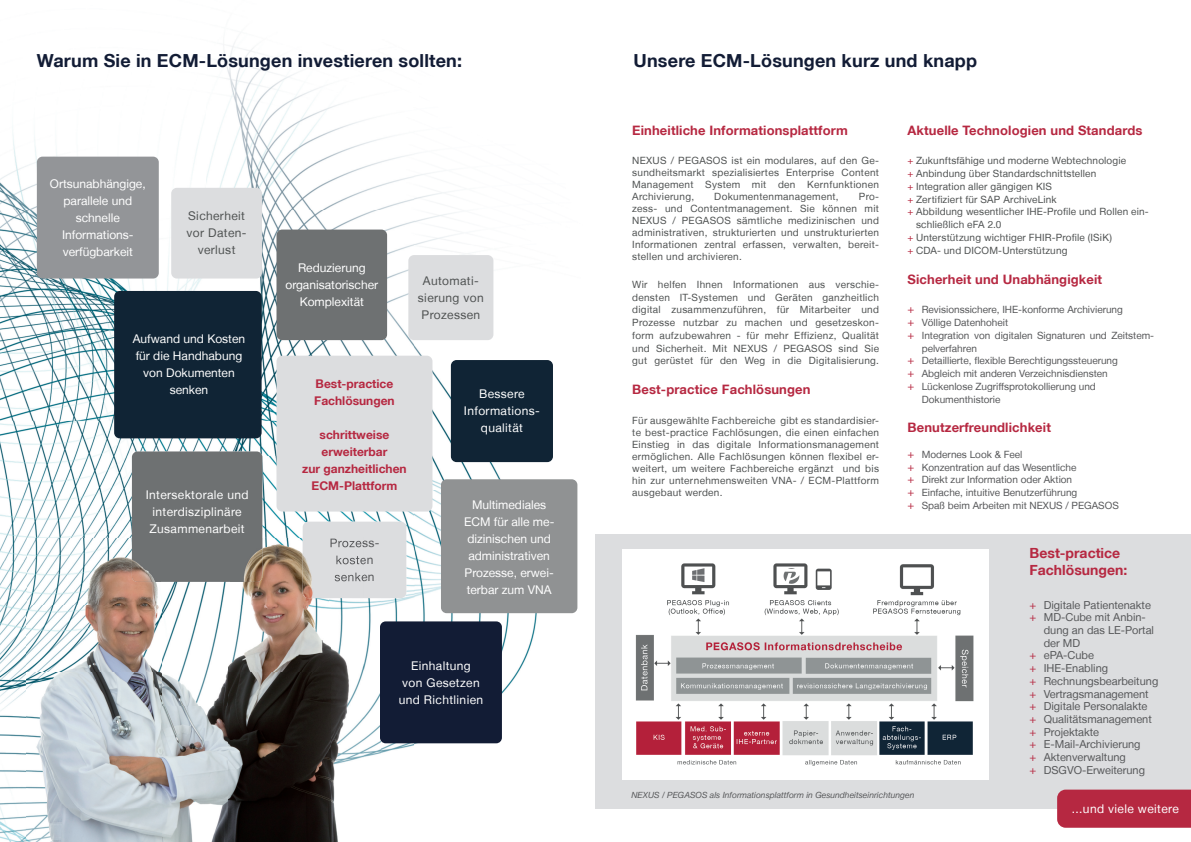
<style>
.page{position:relative;width:1191px;height:842px;background:#fff}
.page>*{position:absolute;margin:0;border:0;box-sizing:border-box;transform-origin:0 0}
.t1{font:700 18px "Helvetica Neue LT";letter-spacing:.01em;color:#121c35}
.t2{font:700 14px/16.8px "Helvetica Neue LT";color:#b62841}
.t3{font:700 13px "Helvetica Neue LT";letter-spacing:.01em;color:#b62841}
.t4{font:12px/17px "Helvetica Neue LT";color:#fff;text-align:center}
.t5{font:12px/17px "Helvetica Neue LT";letter-spacing:.03em;color:#fff;text-align:center}
.t6{font:700 12px/17px "Helvetica Neue LT";color:#b62841}
.t7{font:12px/17px "Helvetica Neue LT";letter-spacing:.03em;color:#4f5252;text-align:center}
.t8{font:11px "Helvetica Neue LT";color:#57585a}
.t9{font:10px/12px "Helvetica Neue LT";letter-spacing:.025em;color:#4f5252;text-align:justify}
.t10{font:10px/12.8px "Helvetica Neue LT";color:#57585a}
.t11{font:italic 8.5px "Helvetica Neue LT";color:#57585a}
.s1{color:#b5233b}
.s2{font-size:11.5px;color:#b62841}
</style>
<div class="page">
<img style="left:0;top:42px;width:414px;height:379px">
<img style="left:414px;top:172px;width:164px;height:573px">
<img style="left:0;top:421px;width:138px;height:140px">
<img style="left:138px;top:421px;width:138px;height:35px">
<img style="left:262px;top:456px;width:152px;height:70px">
<img style="left:262px;top:526px;width:41px;height:12px">
<img style="left:380px;top:526px;width:34px;height:228px">
<img style="left:0;top:561px;width:27px;height:281px">
<img style="left:330px;top:598px;width:50px;height:244px">
<div style="left:595px;top:534px;width:596px;height:275px;background:#dcdddf"></div>
<div style="left:622px;top:550px;width:366px;height:230px;background:#fff"></div>
<div style="left:37px;top:157px;width:122px;height:122px;background:#939598;border-radius:6px"></div>
<div style="left:171px;top:188px;width:91px;height:91px;background:#dcdddf;border-radius:6px"></div>
<div style="left:114px;top:291px;width:148px;height:147px;background:#102435;border-radius:6px"></div>
<div style="left:408px;top:255px;width:85px;height:85px;background:#dcdddf;border-radius:6px"></div>
<div style="left:451px;top:360px;width:102px;height:102px;background:#102435;border-radius:6px"></div>
<div style="left:380px;top:621px;width:122px;height:122px;background:#121c35;border-radius:6px"></div>
<div style="left:303px;top:522px;width:103px;height:76px;background:#dcdddf;border-radius:6px"></div>
<div style="left:132px;top:451px;width:130px;height:131px;background:#6e7172;border-radius:6px"></div>
<div style="left:276px;top:356px;width:156px;height:156px;background:#dcdddf;border-radius:6px"></div>
<img style="left:27px;top:538px;width:134px;height:304px">
<img style="left:229px;top:538px;width:101px;height:304px">
<img style="left:161px;top:582px;width:68px;height:260px">
<img style="left:303px;top:538px;width:61px;height:60px">
<img style="left:132px;top:538px;width:130px;height:44px">
<img style="left:330px;top:539px;width:34px;height:8px">
<img style="left:336px;top:556px;width:28px;height:8px">
<img style="left:335px;top:573px;width:29px;height:8px">
<div style="left:276px;top:230px;width:111px;height:110px;background:#6e7172;border-radius:6px"></div>
<img style="left:635px;top:563px;width:339px;height:203px">
<div style="left:441px;top:479px;width:136px;height:134px;background:#909293;border-radius:6px"></div>
<div style="left:1057px;top:790px;width:134px;height:38px;background:#b62841"></div>
<h1 class="t1" style="left:37px;top:49px;width:427px">Warum Sie in ECM-Lösungen investieren sollten:</h1>
<p class="t4" style="left:50px;top:175px;width:97px">Ortsunabhängige, parallele und schnelle<br>Informations&shy;verfügbarkeit</p>
<p class="t7" style="left:187px;top:208px;width:61px">Sicherheit vor Daten&shy;verlust</p>
<p class="t4" style="left:133px;top:330px;width:114px">Aufwand und Kosten für die Handhabung von Dokumenten senken</p>
<p class="t5" style="left:146px;top:486px;width:104px">Intersektorale und interdisziplinäre<br>Zusammenarbeit</p>
<p class="t4" style="left:285px;top:259px;width:94px">Reduzierung organisatorischer<br>Komplexität</p>
<p class="t7" style="left:418px;top:272px;width:67px">Automati&shy;sierung von<br>Prozessen</p>
<p class="t6" style="left:314px;top:375px;width:82px">Best-practice<br>Fachlösungen</p>
<p class="t6" style="left:302px;top:426px;width:106px;text-align:center">schrittweise erweiterbar<br>zur ganzheitlichen<br>ECM-Plattform</p>
<p class="t5" style="left:464px;top:385px;width:77px">Bessere<br>Informations&shy;qualität</p>
<p class="t4" style="left:464px;top:496px;width:92px">Multimediales<br>ECM für alle me&shy;dizinischen und administrativen<br>Prozesse, erwei&shy;terbar zum VNA</p>
<p class="t5" style="left:399px;top:657px;width:86px">Einhaltung<br>von Gesetzen und Richtlinien</p>
<h1 class="t1" style="left:633px;top:49px;width:345px">Unsere ECM-Lösungen kurz und knapp</h1>
<h3 class="t3" style="left:632px;top:122px;width:217px">Einheitliche Informationsplattform</h3>
<p class="t9" style="left:632px;top:155px;width:248px">NEXUS / PEGASOS ist ein modulares, auf den Ge&shy;sundheitsmarkt spezialisiertes Enterprise Content Management System mit den Kernfunktionen Archivierung,</p>
<p class="t9" style="left:632px;top:191px;width:248px;text-indent:227px">Pro&shy;zess- und Contentmanagement. Sie können mit NEXUS / PEGASOS sämtliche medizinischen und administrativen, strukturierten und unstrukturierten Informationen zentral erfassen, verwalten, bereit&shy;stellen und archivieren.</p>
<p class="t9" style="left:632px;top:278px;width:248px;line-height:12.8px">Wir helfen Ihnen Informationen aus verschie&shy;densten IT-Systemen und Geräten ganzheitlich digital zusammenzuführen, für Mitarbeiter und Prozesse nutzbar zu machen und gesetzeskon&shy;form aufzubewahren - für mehr Effizienz, Qualität und Sicherheit. Mit NEXUS / PEGASOS sind Sie gut gerüstet für den Weg in die Digitalisierung.</p>
<h3 class="t3" style="left:632px;top:381px;width:180px">Best-practice Fachlösungen</h3>
<p class="t9" style="left:632px;top:414px;width:248px">Für ausgewählte Fachbereiche gibt es standardisier&shy;te best-practice Fachlösungen, die einen einfachen Einstieg in das digitale Informationsmanagement ermöglichen. Alle Fachlösungen können flexibel er&shy;weitert, um weitere Fachbereiche ergänzt und bis hin zur unternehmensweiten VNA- / ECM-Plattform ausgebaut werden.</p>
<p class="t9" style="left:714px;top:191px;width:126px">Dokumentenmanagement,</p>
<h3 class="t3" style="left:907px;top:122px;width:236px">Aktuelle Technologien und Standards</h3>
<p class="t9" style="left:907px;top:155px;width:220px"><span class="s1">+</span> Zukunftsfähige und moderne Webtechnologie</p>
<p class="t9" style="left:907px;top:167px;width:190px"><span class="s1">+</span> Anbindung über Standardschnittstellen</p>
<p class="t9" style="left:907px;top:180px;width:146px"><span class="s1">+</span> Integration aller gängigen KIS</p>
<p class="t9" style="left:907px;top:193px;width:151px"><span class="s1">+</span> Zertifiziert für SAP ArchiveLink</p>
<p class="t9" style="left:907px;top:206px;width:243px"><span class="s1">+</span> Abbildung wesentlicher IHE-Profile und Rollen ein-</p>
<p class="t9" style="left:916px;top:219px;width:87px">schließlich eFA 2.0</p>
<p class="t9" style="left:907px;top:231px;width:206px"><span class="s1">+</span> Unterstützung wichtiger FHIR-Profile (ISiK)</p>
<p class="t9" style="left:907px;top:244px;width:161px"><span class="s1">+</span> CDA- und DICOM-Unterstützung</p>
<h3 class="t3" style="left:907px;top:271px;width:196px">Sicherheit und Unabhängigkeit</h3>
<p class="t10" style="left:907px;top:303px;width:217px"><span class="s2">+</span> Revisionssichere, IHE-konforme Archivierung</p>
<p class="t10" style="left:907px;top:316px;width:102px"><span class="s2">+</span> Völlige Datenhoheit</p>
<p class="t10" style="left:907px;top:329px;width:248px"><span class="s2">+</span> Integration von digitalen Signaturen und Zeitstem-</p>
<p class="t10" style="left:921px;top:341px;width:57px">pelverfahren</p>
<p class="t10" style="left:907px;top:354px;width:212px"><span class="s2">+</span> Detaillierte, flexible Berechtigungssteuerung</p>
<p class="t10" style="left:907px;top:367px;width:202px"><span class="s2">+</span> Abgleich mit anderen Verzeichnisdiensten</p>
<p class="t10" style="left:907px;top:380px;width:190px"><span class="s2">+</span> Lückenlose Zugriffsprotokollierung und</p>
<p class="t10" style="left:921px;top:392px;width:80px">Dokumenthistorie</p>
<h3 class="t3" style="left:907px;top:420px;width:145px">Benutzerfreundlichkeit</h3>
<p class="t10" style="left:907px;top:448px;width:213px"><span class="s2">+</span> Modernes Look &amp; Feel<br><span class="s2">+</span> Konzentration auf das Wesentliche<br><span class="s2">+</span> Direkt zur Information oder Aktion<br><span class="s2">+</span> Einfache, intuitive Benutzerführung<br><span class="s2">+</span> Spaß beim Arbeiten mit NEXUS / PEGASOS</p>
<h2 class="t2" style="left:1029px;top:544px;width:99px">Best-practice<br>Fachlösungen:</h2>
<p class="t8" style="left:1029px;top:598px;width:123px"><span class="s2">+</span> Digitale Patientenakte</p>
<p class="t8" style="left:1029px;top:611px;width:118px"><span class="s2">+</span> MD-Cube mit Anbin-</p>
<p class="t8" style="left:1043px;top:623px;width:112px">dung an das LE-Portal</p>
<p class="t8" style="left:1043px;top:636px;width:38px">der MD</p>
<p class="t8" style="left:1029px;top:649px;width:66px"><span class="s2">+</span> ePA-Cube</p>
<p class="t8" style="left:1029px;top:662px;width:80px"><span class="s2">+</span> IHE-Enabling</p>
<p class="t8" style="left:1029px;top:674px;width:130px"><span class="s2">+</span> Rechnungsbearbeitung</p>
<p class="t8" style="left:1029px;top:687px;width:121px"><span class="s2">+</span> Vertragsmanagement</p>
<p class="t8" style="left:1029px;top:700px;width:119px"><span class="s2">+</span> Digitale Personalakte</p>
<p class="t8" style="left:1029px;top:712px;width:124px"><span class="s2">+</span> Qualitätsmanagement</p>
<p class="t8" style="left:1029px;top:725px;width:71px"><span class="s2">+</span> Projektakte</p>
<p class="t8" style="left:1029px;top:738px;width:112px"><span class="s2">+</span> E-Mail-Archivierung</p>
<p class="t8" style="left:1029px;top:750px;width:98px"><span class="s2">+</span> Aktenverwaltung</p>
<p class="t8" style="left:1029px;top:763px;width:117px"><span class="s2">+</span> DSGVO-Erweiterung</p>
<p class="t11" style="left:631px;top:790px;width:284px">NEXUS / PEGASOS als Informationsplattform in Gesundheitseinrichtungen</p>
<p class="t5" style="left:1071px;top:800px;width:108px">...und viele weitere</p>
</div>
